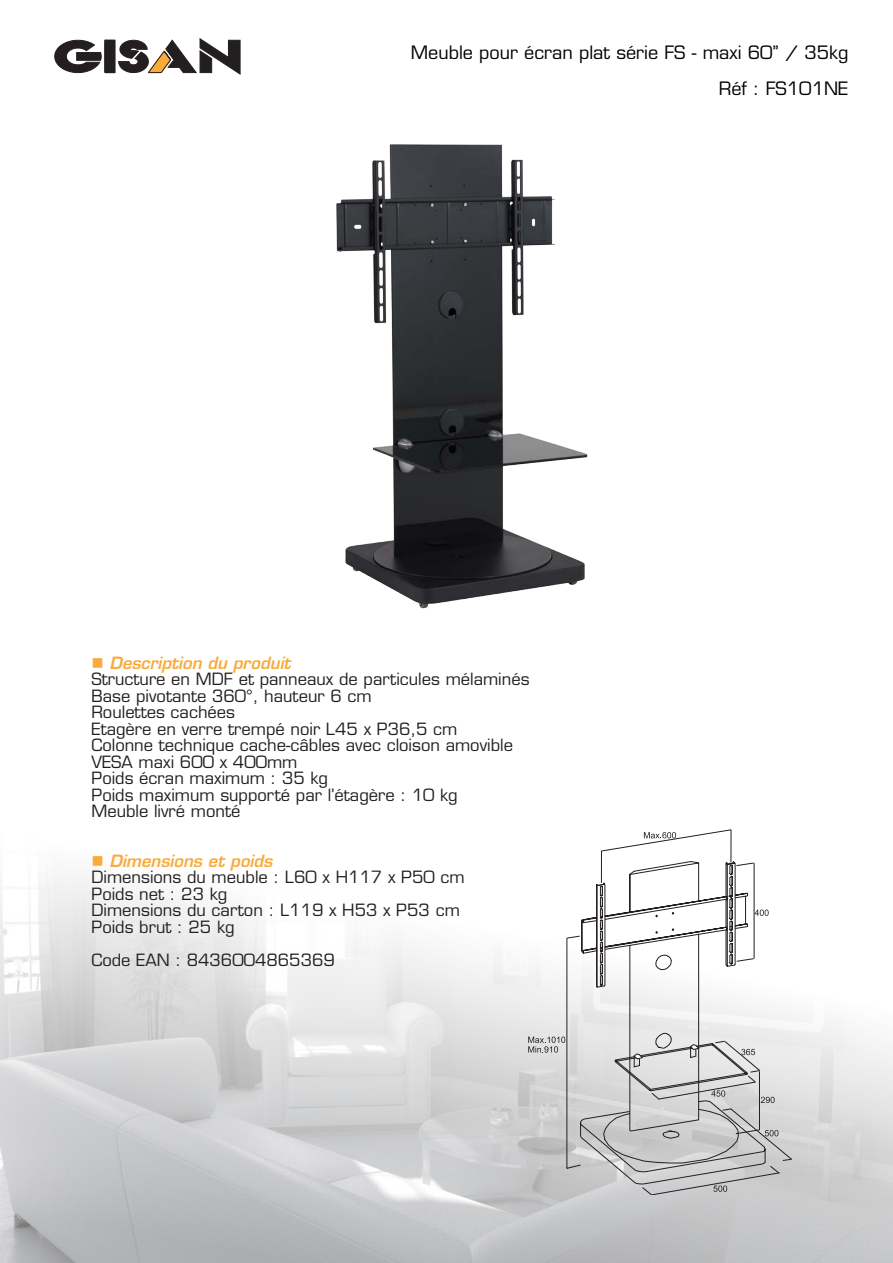
<style>
.page{position:relative;width:893px;height:1263px;background:#fff}
.page>*{position:absolute;margin:0;border:0;box-sizing:border-box;transform-origin:0 0}
.t1{font:18px "Eurostile LT";color:#000}
.t2{font:16.5px "Eurostile LT";color:#231f20}
.t3{font:italic 600 16.5px "Eurostile LT";color:#faaa3b}
</style>
<div class="page">
<img style="left:336px;top:144px;width:252px;height:465px">
<svg style="left:566px;top:855px;width:226px;height:340px"></svg>
<svg style="left:528px;top:1036px;width:37px;height:17px"></svg>
<svg style="left:601px;top:829px;width:179px;height:366px"></svg>
<svg style="left:713px;top:1185px;width:14px;height:7px"></svg>
<svg style="left:580px;top:863px;width:212px;height:321px"></svg>
<svg style="left:54px;top:38px;width:187px;height:37px"></svg>
<p class="t1" style="left:411px;top:41px;width:439px">Meuble pour écran plat série FS - maxi 60’’ / 35kg</p>
<p class="t1" style="left:719px;top:77px;width:131px">Réf : FS101NE</p>
<p class="t3" style="left:91px;top:652px;width:201px">■ Description du produit</p>
<p class="t2" style="left:91px;top:669px;width:440px">Structure en MDF et panneaux de particules mélaminés</p>
<p class="t2" style="left:91px;top:686px;width:282px">Base pivotante 360°, hauteur 6 cm</p>
<p class="t2" style="left:91px;top:702px;width:145px">Roulettes cachées</p>
<p class="t2" style="left:91px;top:719px;width:368px">Etagère en verre trempé noir L45 x P36,5 cm</p>
<p class="t2" style="left:91px;top:735px;width:423px">Colonne technique cache-câbles avec cloison amovible</p>
<p class="t2" style="left:91px;top:752px;width:208px">VESA maxi 600 x 400mm</p>
<p class="t2" style="left:91px;top:768px;width:238px">Poids écran maximum : 35 kg</p>
<p class="t2" style="left:91px;top:785px;width:368px">Poids maximum supporté par l’étagère : 10 kg</p>
<p class="t2" style="left:91px;top:801px;width:151px">Meuble livré monté</p>
<p class="t3" style="left:91px;top:850px;width:183px">■ Dimensions et poids</p>
<p class="t2" style="left:91px;top:867px;width:375px">Dimensions du meuble : L60 x H117 x P50 cm</p>
<p class="t2" style="left:91px;top:884px;width:137px">Poids net : 23 kg</p>
<p class="t2" style="left:91px;top:900px;width:370px">Dimensions du carton : L119 x H53 x P53 cm</p>
<p class="t2" style="left:91px;top:917px;width:145px">Poids brut : 25 kg</p>
<p class="t2" style="left:91px;top:950px;width:245px">Code EAN : 8436004865369</p>
</div>
